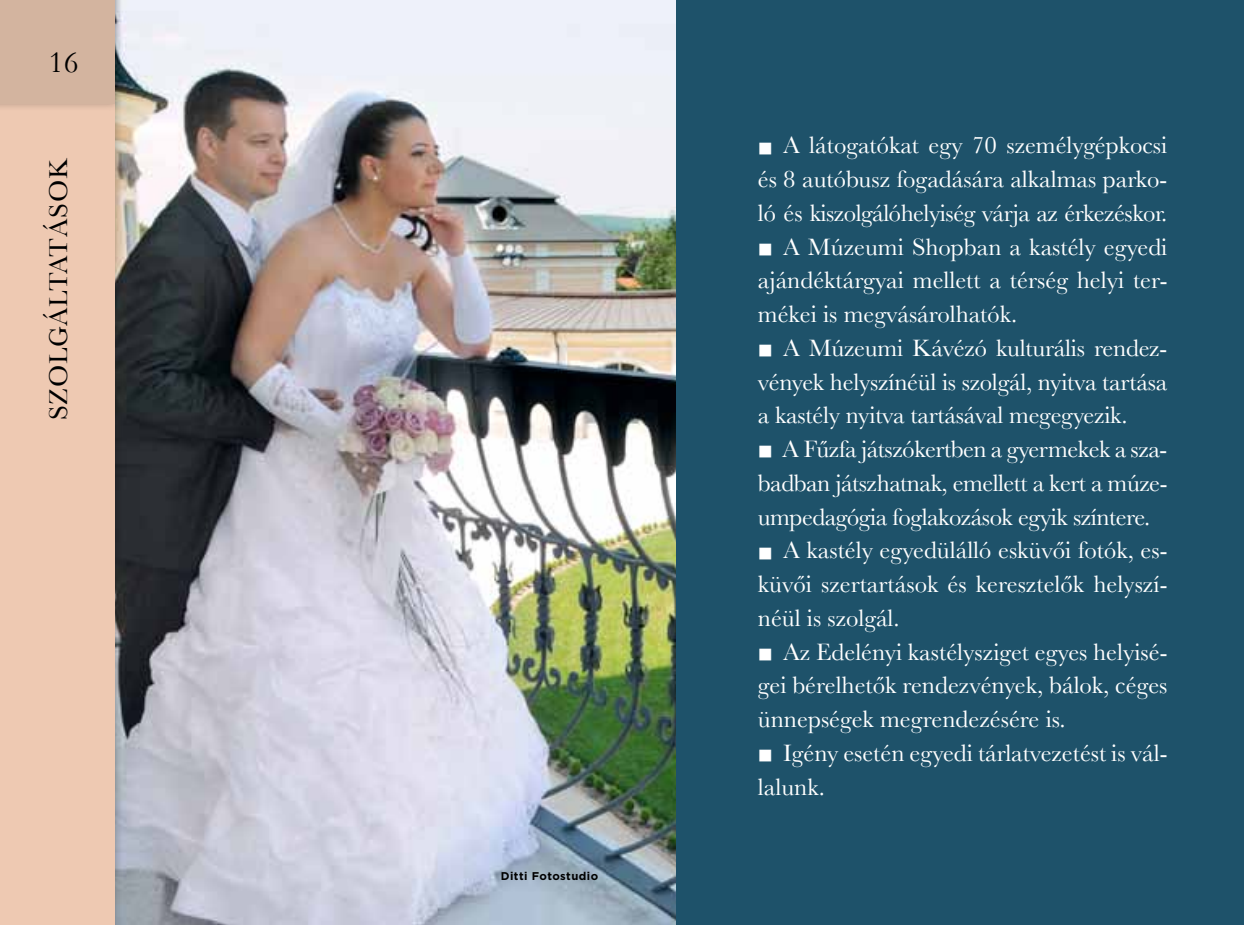
<style>
.page{position:relative;width:1244px;height:925px;background:#fff}
.page>*{position:absolute;margin:0;border:0;box-sizing:border-box;transform-origin:0 0}
.t1{font:31.5px "Garamond";color:#000}
.t2{font:27px "Baskerville";letter-spacing:.03em;color:#000}
.t3{font:24.75px/33.8px "Baskerville";color:#fff;text-align:justify}
.t4{font:700 11.25px "Gotham";letter-spacing:.04em;color:#000}
</style>
<div class="page">
<img style="left:123px;top:0;width:553px;height:925px">
<div style="left:676px;top:0;width:568px;height:925px;background:#1e526a"></div>
<div style="left:0;top:0;width:123px;height:925px;background:#000;opacity:.25"></div>
<div style="left:0;top:0;width:115px;height:925px;background:#eec9b2"></div>
<div style="left:0;top:0;width:123px;height:112px;background:#000;opacity:.25"></div>
<div style="left:0;top:0;width:115px;height:104px;background:#d3b49f"></div>
<p class="t1" style="left:49px;top:43px;width:31px">16</p>
<p class="t2" style="left:43px;top:420px;width:255px;rotate:-90deg">s zolgáltatás ok</p>
<p class="t4" style="left:501px;top:868px;width:99px">Ditti Fotostudio</p>
<p class="t3" style="left:758px;top:128px;width:411px">■ A látogatókat egy 70 személygépkocsi és 8 autóbusz fogadására alkalmas parko&shy;ló és kiszolgálóhelyiség várja az érkezéskor.</p>
<p class="t3" style="left:758px;top:229px;width:411px">■ A Múzeumi Shopban a kastély egyedi ajándéktárgyai mellett a térség helyi ter&shy;mékei is megvásárolhatók.</p>
<p class="t3" style="left:758px;top:331px;width:411px">■ A Múzeumi Kávézó kulturális rendez&shy;vények helyszínéül is szolgál, nyitva tartása a kastély nyitva tartásával megegyezik.</p>
<p class="t3" style="left:758px;top:432px;width:411px">■ A Fűzfa játszókertben a gyermekek a sza&shy;badban játszhatnak, emellett a kert a múze&shy;umpedagógia foglakozások egyik színtere.</p>
<p class="t3" style="left:758px;top:533px;width:411px">■ A kastély egyedülálló esküvői fotók, es&shy;küvői szertartások és keresztelők helyszí&shy;néül is szolgál.</p>
<p class="t3" style="left:758px;top:634px;width:411px">■ Az Edelényi kastélysziget egyes helyisé&shy;gei bérelhetők rendezvények, bálok, céges ünnepségek megrendezésére is.</p>
<p class="t3" style="left:758px;top:736px;width:411px">■ Igény esetén egyedi tárlatvezetést is vál&shy;lalunk.</p>
</div>
